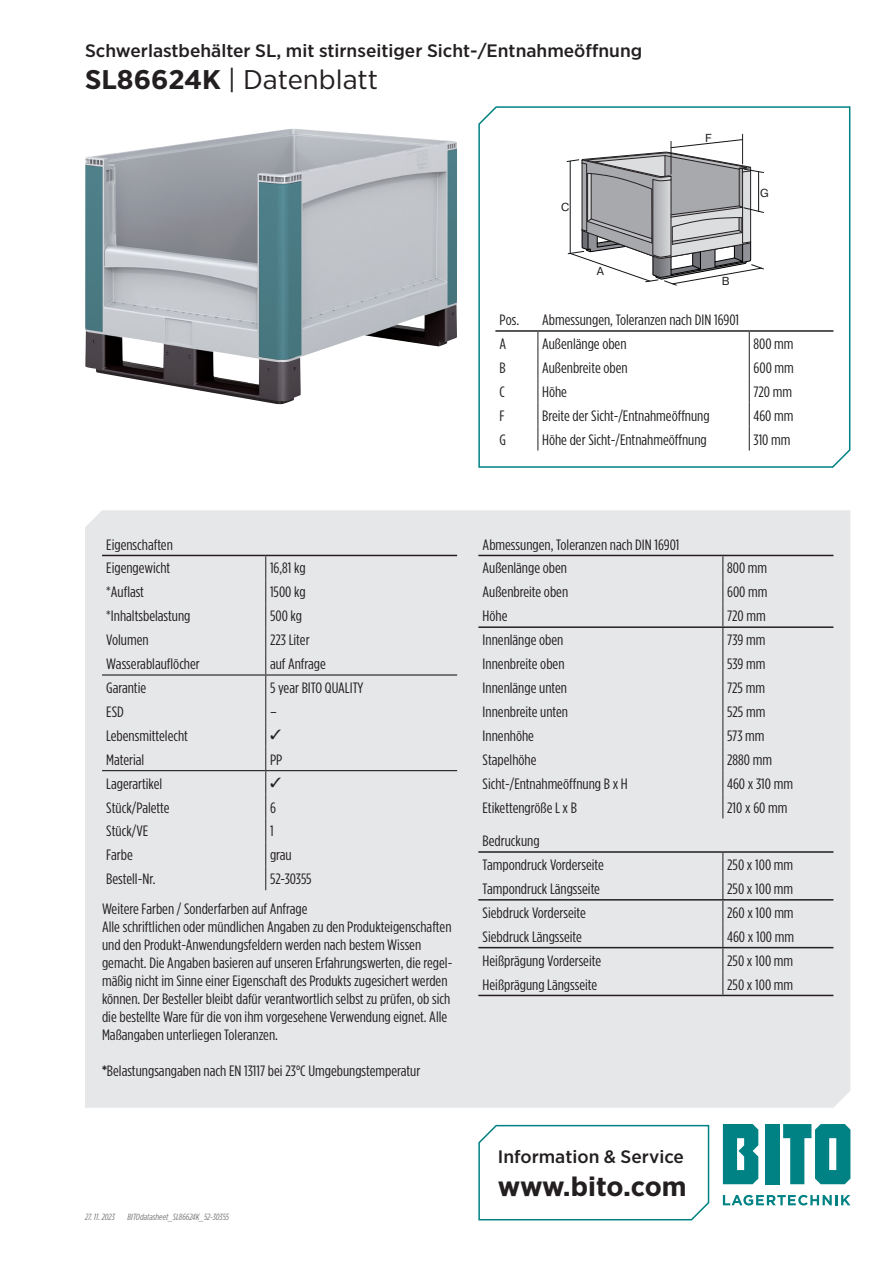
<style>
.page{position:relative;width:893px;height:1263px;background:#fff}
.page>*{position:absolute;margin:0;border:0;box-sizing:border-box;transform-origin:0 0}
.Datenblatt_Überschri{font:27px "Gotham Narrow";color:#231f20;scale:1.1 1}
.t1{font:700 27px "Gotham Narrow";letter-spacing:-.015em;color:#231f20;scale:1.1 1}
.Datenblatt_Überschri-2{font:500 18px "Gotham Narrow";color:#231f20;scale:1.1 1}
.t2{font:15px/18px "Gotham Condensed";color:#231f20;scale:1.1 1}
.t3{font:11.55px "Bito Pragmatica";color:#231f20}
.Dateiname{font:italic 9px "Gotham Condensed";letter-spacing:-.005em;color:#76787b;scale:1.1 1}
.s1{font-weight:700}
</style>
<div class="page">
<div style="left:85px;top:510px;width:765px;height:598px;background:#e6e7e9"></div>
<svg style="left:723px;top:1195px;width:127px;height:10px"></svg>
<div style="left:765px;top:1124px;width:15px;height:60px;background:#008183"></div>
<svg style="left:723px;top:1124px;width:35px;height:60px;background:#1e8f91"></svg>
<svg style="left:783px;top:1124px;width:67px;height:60px"></svg>
<svg style="left:478px;top:1124px;width:232px;height:97px"></svg>
<svg style="left:478px;top:106px;width:373px;height:362px"></svg>
<hr style="left:478px;top:851px;width:245px;height:2px;background:#231f20">
<hr style="left:723px;top:851px;width:110px;height:2px;background:#231f20">
<hr style="left:478px;top:899px;width:245px;height:1px;background:#231f20">
<hr style="left:723px;top:899px;width:110px;height:1px;background:#231f20">
<hr style="left:478px;top:947px;width:245px;height:1px;background:#231f20">
<hr style="left:723px;top:947px;width:110px;height:1px;background:#231f20">
<hr style="left:478px;top:995px;width:245px;height:1px;background:#231f20">
<hr style="left:723px;top:995px;width:110px;height:1px;background:#231f20">
<svg style="left:722px;top:853px;width:1px;height:142px"></svg>
<hr style="left:102px;top:555px;width:164px;height:1px;background:#231f20">
<hr style="left:266px;top:555px;width:191px;height:1px;background:#231f20">
<hr style="left:102px;top:674px;width:164px;height:1px;background:#231f20">
<hr style="left:266px;top:674px;width:191px;height:1px;background:#231f20">
<hr style="left:102px;top:770px;width:164px;height:1px;background:#231f20">
<hr style="left:266px;top:770px;width:191px;height:1px;background:#231f20">
<hr style="left:478px;top:555px;width:245px;height:1px;background:#231f20">
<hr style="left:723px;top:555px;width:110px;height:1px;background:#231f20">
<hr style="left:478px;top:626px;width:245px;height:2px;background:#231f20">
<hr style="left:723px;top:626px;width:110px;height:2px;background:#231f20">
<img style="left:85px;top:129px;width:372px;height:275px">
<hr style="left:495px;top:330px;width:43px;height:2px;background:#231f20">
<hr style="left:538px;top:330px;width:211px;height:2px;background:#231f20">
<hr style="left:749px;top:330px;width:84px;height:2px;background:#231f20">
<svg style="left:537px;top:332px;width:1px;height:118px"></svg>
<svg style="left:567px;top:129px;width:197px;height:689px"></svg>
<svg style="left:265px;top:556px;width:16px;height:334px;background:#d8d9da"></svg>
<p class="Datenblatt_Überschri-2" style="left:85px;top:39px;width:508px">Schwerlastbehälter SL, mit stirnseitiger Sicht-/Entnahmeöffnung</p>
<p class="Datenblatt_Überschri" style="left:85px;top:63px;width:268px"><span class="s1">SL86624K</span> | Datenblatt</p>
<p class="t3" style="left:561px;top:200px;width:10px">C</p>
<p class="t3" style="left:597px;top:263px;width:9px">A</p>
<p class="t3" style="left:705px;top:131px;width:8px">F</p>
<p class="t3" style="left:760px;top:186px;width:10px">G</p>
<p class="t3" style="left:722px;top:274px;width:9px">B</p>
<p class="t2" style="left:500px;top:311px;width:19px">Pos.</p>
<p class="t2" style="left:542px;top:311px;width:180px">Abmessungen, Toleranzen nach DIN 16901</p>
<p class="t2" style="left:500px;top:334px;width:8px">A</p>
<p class="t2" style="left:542px;top:334px;width:78px">Außenlänge oben</p>
<p class="t2" style="left:753px;top:334px;width:38px">800 mm</p>
<p class="t2" style="left:500px;top:358px;width:7px">B</p>
<p class="t2" style="left:542px;top:358px;width:79px">Außenbreite oben</p>
<p class="t2" style="left:753px;top:358px;width:38px">600 mm</p>
<p class="t2" style="left:500px;top:382px;width:6px">C</p>
<p class="t2" style="left:542px;top:382px;width:24px">Höhe</p>
<p class="t2" style="left:753px;top:382px;width:37px">720 mm</p>
<p class="t2" style="left:500px;top:406px;width:6px">F</p>
<p class="t2" style="left:542px;top:406px;width:154px">Breite der Sicht-/Entnahmeöffnung</p>
<p class="t2" style="left:753px;top:406px;width:38px">460 mm</p>
<p class="t2" style="left:500px;top:430px;width:7px">G</p>
<p class="t2" style="left:542px;top:430px;width:151px">Höhe der Sicht-/Entnahmeöffnung</p>
<p class="t2" style="left:753px;top:430px;width:35px">310 mm</p>
<p class="t2" style="left:106px;top:535px;width:62px">Eigenschaften</p>
<p class="t2" style="left:106px;top:559px;width:60px">Eigengewicht</p>
<p class="t2" style="left:270px;top:559px;width:34px">16,81 kg</p>
<p class="t2" style="left:106px;top:583px;width:36px">*Auflast</p>
<p class="t2" style="left:270px;top:583px;width:34px">1500 kg</p>
<p class="t2" style="left:106px;top:607px;width:78px">*Inhaltsbelastung</p>
<p class="t2" style="left:270px;top:607px;width:31px">500 kg</p>
<p class="t2" style="left:106px;top:631px;width:40px">Volumen</p>
<p class="t2" style="left:270px;top:631px;width:37px">223 Liter</p>
<p class="t2" style="left:106px;top:655px;width:87px">Wasserablauflöcher</p>
<p class="t2" style="left:270px;top:655px;width:52px">auf Anfrage</p>
<p class="t2" style="left:106px;top:678px;width:38px">Garantie</p>
<p class="t2" style="left:270px;top:678px;width:86px">5 year BITO QUALITY</p>
<p class="t2" style="left:106px;top:702px;width:17px">ESD</p>
<p class="t2" style="left:270px;top:702px;width:8px">–</p>
<p class="t2" style="left:106px;top:726px;width:76px">Lebensmittelecht</p>
<p class="t2" style="left:106px;top:750px;width:36px">Material</p>
<p class="t2" style="left:270px;top:750px;width:13px">PP</p>
<p class="t2" style="left:106px;top:774px;width:52px">Lagerartikel</p>
<p class="t2" style="left:106px;top:798px;width:59px">Stück/Palette</p>
<p class="t2" style="left:270px;top:798px;width:7px">6</p>
<p class="t2" style="left:106px;top:822px;width:40px">Stück/VE</p>
<p class="t2" style="left:270px;top:822px;width:5px">1</p>
<p class="t2" style="left:106px;top:846px;width:26px">Farbe</p>
<p class="t2" style="left:270px;top:846px;width:21px">grau</p>
<p class="t2" style="left:106px;top:870px;width:46px">Bestell-Nr.</p>
<p class="t2" style="left:270px;top:870px;width:39px">52-30355</p>
<p class="t2" style="left:102px;top:900px;width:188px">Weitere Farben / Sonderfarben auf Anfrage</p>
<p class="t2" style="left:102px;top:918px;width:320px">Alle schriftlichen oder mündlichen Angaben zu den Produkteigenschaften und den Produkt-Anwendungsfeldern werden nach bestem Wissen gemacht. Die Angaben basieren auf unseren Erfahrungswerten, die regel&shy;mäßig nicht im Sinne einer Eigenschaft des Produkts zugesichert werden können. Der Besteller bleibt dafür verantwortlich selbst zu prüfen, ob sich die bestellte Ware für die von ihm vorgesehene Verwendung eignet. Alle Maßangaben unterliegen Toleranzen.</p>
<p class="t2" style="left:102px;top:1062px;width:291px"><span class="s1">*</span>Belastungsangaben nach EN 13117 bei 23°C Umgebungstemperatur</p>
<p class="Dateiname" style="left:85px;top:1212px;width:29px">27. 11. 2023</p>
<p class="Dateiname" style="left:128px;top:1212px;width:94px">BITOdatasheet_SL86624K_52-30355</p>
<p class="t2" style="left:483px;top:535px;width:180px">Abmessungen, Toleranzen nach DIN 16901</p>
<p class="t2" style="left:483px;top:559px;width:78px">Außenlänge oben</p>
<p class="t2" style="left:727px;top:559px;width:38px">800 mm</p>
<p class="t2" style="left:483px;top:583px;width:79px">Außenbreite oben</p>
<p class="t2" style="left:727px;top:583px;width:38px">600 mm</p>
<p class="t2" style="left:483px;top:607px;width:24px">Höhe</p>
<p class="t2" style="left:727px;top:607px;width:37px">720 mm</p>
<p class="t2" style="left:483px;top:631px;width:75px">Innenlänge oben</p>
<p class="t2" style="left:727px;top:631px;width:36px">739 mm</p>
<p class="t2" style="left:483px;top:655px;width:76px">Innenbreite oben</p>
<p class="t2" style="left:727px;top:655px;width:36px">539 mm</p>
<p class="t2" style="left:483px;top:678px;width:78px">Innenlänge unten</p>
<p class="t2" style="left:727px;top:678px;width:36px">725 mm</p>
<p class="t2" style="left:483px;top:702px;width:79px">Innenbreite unten</p>
<p class="t2" style="left:727px;top:702px;width:36px">525 mm</p>
<p class="t2" style="left:483px;top:726px;width:48px">Innenhöhe</p>
<p class="t2" style="left:727px;top:726px;width:35px">573 mm</p>
<p class="t2" style="left:483px;top:750px;width:50px">Stapelhöhe</p>
<p class="t2" style="left:727px;top:750px;width:42px">2880 mm</p>
<p class="t2" style="left:483px;top:774px;width:134px">Sicht-/Entnahmeöffnung B x H</p>
<p class="t2" style="left:727px;top:774px;width:61px">460 x 310 mm</p>
<p class="t2" style="left:483px;top:798px;width:87px">Etikettengröße L x B</p>
<p class="t2" style="left:727px;top:798px;width:56px">210 x 60 mm</p>
<p class="t2" style="left:483px;top:832px;width:53px">Bedruckung</p>
<p class="t2" style="left:483px;top:855px;width:112px">Tampondruck Vorderseite</p>
<p class="t2" style="left:727px;top:855px;width:62px">250 x 100 mm</p>
<p class="t2" style="left:483px;top:879px;width:108px">Tampondruck Längsseite</p>
<p class="t2" style="left:727px;top:879px;width:62px">250 x 100 mm</p>
<p class="t2" style="left:483px;top:903px;width:95px">Siebdruck Vorderseite</p>
<p class="t2" style="left:727px;top:903px;width:62px">260 x 100 mm</p>
<p class="t2" style="left:483px;top:927px;width:92px">Siebdruck Längsseite</p>
<p class="t2" style="left:727px;top:927px;width:62px">460 x 100 mm</p>
<p class="t2" style="left:483px;top:951px;width:109px">Heißprägung Vorderseite</p>
<p class="t2" style="left:727px;top:951px;width:62px">250 x 100 mm</p>
<p class="t2" style="left:483px;top:975px;width:106px">Heißprägung Längsseite</p>
<p class="t2" style="left:727px;top:975px;width:62px">250 x 100 mm</p>
<p class="Datenblatt_Überschri-2" style="left:498px;top:1145px;width:171px">Information &amp; Service</p>
<h1 class="t1" style="left:498px;top:1169px;width:173px">www.bito.com</h1>
</div>
